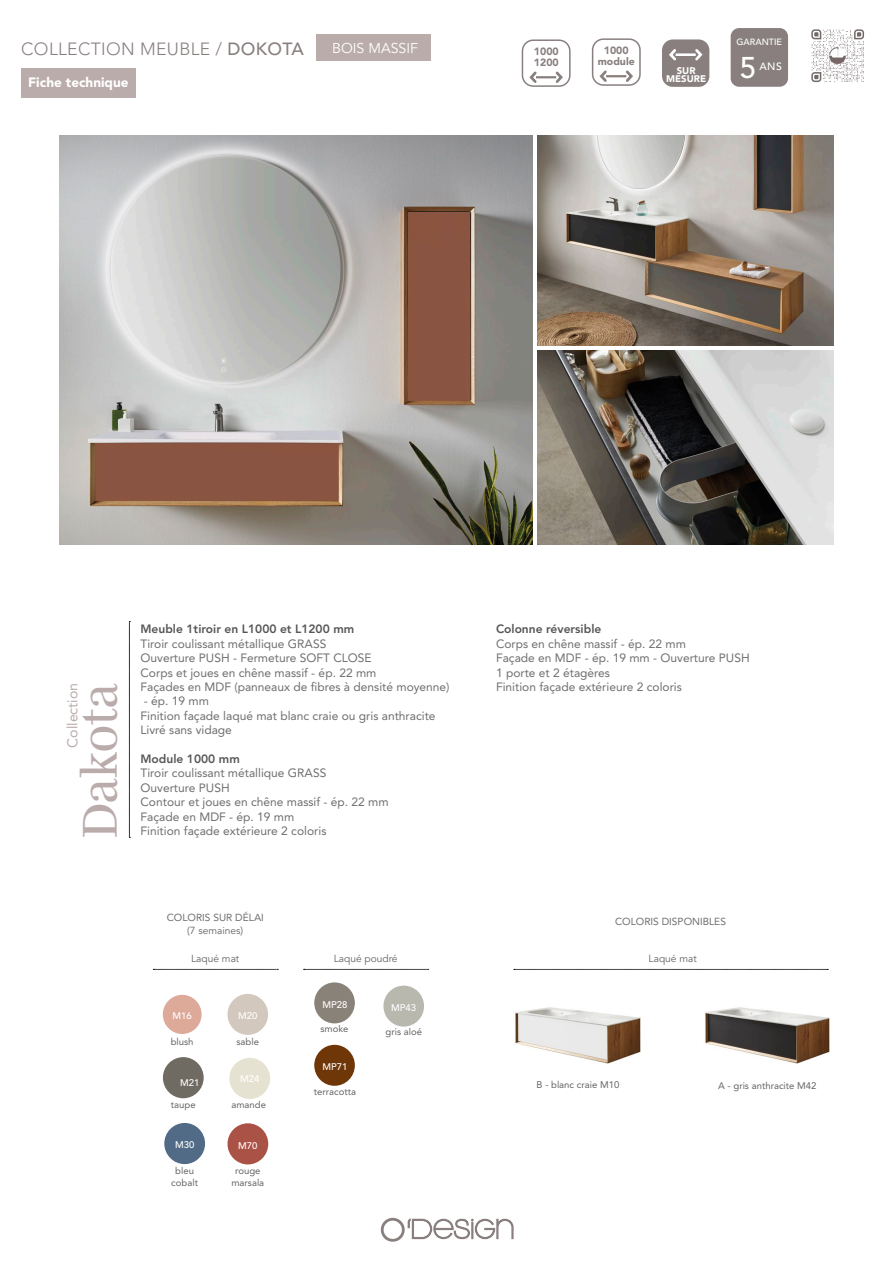
<style>
.page{position:relative;width:893px;height:1263px;background:#fff}
.page>*{position:absolute;margin:0;border:0;box-sizing:border-box;transform-origin:0 0}
.t1{font:49.95px "Mencken Std";letter-spacing:-.01em;color:#bbacac}
.t2{font:500 29.7px "Avenir";color:#fff}
.t3{font:300 17.55px "Avenir";letter-spacing:.02em;color:#897f7f}
.t4{font:14.25px "Avenir";color:#bbacac}
.t5{font:14.1px "Avenir";color:#fff}
.t6{font:900 13.5px "Avenir";color:#fff}
.t7{font:12px/14.4px "Avenir";color:#6e6e6e}
.t8{font:800 12px "Avenir";color:#565655}
.t9{font:900 10.5px/10.5px "Avenir";color:#897f7f}
.t10{font:500 10.5px "Avenir LT Std";color:#fff}
.t11{font:10.2px "Avenir";color:#636362}
.t12{font:10.2px "Avenir";color:#6e6e6e}
.t13{font:9.6px/11.6px "Avenir";color:#636362;text-align:center}
.t14{font:500 9.6px "Avenir";color:#fff}
.t15{font:900 9.6px/8.6px "Avenir";color:#fff;text-align:center}
.t16{font:500 9px "Avenir LT Std";color:#fff}
.s1{font-weight:500}
</style>
<div class="page">
<svg style="left:380px;top:1217px;width:134px;height:25px"></svg>
<div style="left:21px;top:69px;width:115px;height:29px;background:#bbacac"></div>
<div style="left:731px;top:28px;width:57px;height:59px;background:#897f7f;border-radius:9px"></div>
<img style="left:60px;top:135px;width:473px;height:410px">
<img style="left:537px;top:351px;width:296px;height:194px">
<img style="left:537px;top:135px;width:296px;height:210px">
<svg style="left:129px;top:621px;width:1px;height:217px"></svg>
<svg style="left:514px;top:969px;width:314px;height:1px"></svg>
<svg style="left:553px;top:71px;width:12px;height:13px"></svg>
<hr style="left:536px;top:76px;width:20px;height:2px;background:#897f7f">
<svg style="left:527px;top:71px;width:12px;height:13px"></svg>
<div style="left:522px;top:39px;width:49px;height:48px;border:2px solid #897f7f;border-radius:11px"></div>
<div style="left:662px;top:39px;width:47px;height:48px;background:#897f7f;border-radius:11px"></div>
<svg style="left:695px;top:49px;width:8px;height:12px"></svg>
<hr style="left:675px;top:53px;width:21px;height:3px;background:#fff">
<svg style="left:669px;top:49px;width:10px;height:12px"></svg>
<svg style="left:623px;top:70px;width:12px;height:13px"></svg>
<hr style="left:606px;top:75px;width:20px;height:2px;background:#897f7f">
<svg style="left:597px;top:70px;width:12px;height:13px"></svg>
<div style="left:592px;top:38px;width:49px;height:48px;border:2px solid #897f7f;border-radius:11px"></div>
<img style="left:515px;top:1007px;width:126px;height:57px">
<img style="left:705px;top:1007px;width:125px;height:57px">
<div style="left:161px;top:993px;width:42px;height:43px;background:#ddaa9a;border-radius:50%"></div>
<div style="left:159px;top:991px;width:46px;height:47px;border:4px solid #fff;border-radius:50%"></div>
<svg style="left:304px;top:969px;width:124px;height:1px"></svg>
<div style="left:226px;top:993px;width:43px;height:43px;background:#d2c8bd;border-radius:50%"></div>
<div style="left:225px;top:992px;width:45px;height:45px;border:2px solid #fff;border-radius:50%"></div>
<div style="left:162px;top:1056px;width:43px;height:43px;background:#6f6a62;border-radius:50%"></div>
<div style="left:161px;top:1055px;width:45px;height:45px;border:2px solid #fff;border-radius:50%"></div>
<div style="left:163px;top:1122px;width:43px;height:43px;background:#516b87;border-radius:50%"></div>
<div style="left:162px;top:1121px;width:45px;height:45px;border:2px solid #fff;border-radius:50%"></div>
<div style="left:227px;top:1122px;width:42px;height:43px;background:#ab5247;border-radius:50%"></div>
<div style="left:226px;top:1121px;width:44px;height:45px;border:2px solid #fff;border-radius:50%"></div>
<div style="left:313px;top:1044px;width:43px;height:43px;background:#6f3707;border-radius:50%"></div>
<div style="left:312px;top:1043px;width:45px;height:45px;border:2px solid #fff;border-radius:50%"></div>
<div style="left:228px;top:1057px;width:43px;height:43px;background:#e6e2d2;border-radius:50%"></div>
<div style="left:227px;top:1056px;width:45px;height:45px;border:2px solid #fff;border-radius:50%"></div>
<div style="left:382px;top:984px;width:43px;height:43px;background:#b8b8af;border-radius:50%"></div>
<div style="left:381px;top:983px;width:45px;height:45px;border:2px solid #fff;border-radius:50%"></div>
<div style="left:313px;top:981px;width:43px;height:43px;background:#898278;border-radius:50%"></div>
<div style="left:312px;top:980px;width:45px;height:45px;border:2px solid #fff;border-radius:50%"></div>
<svg style="left:153px;top:969px;width:125px;height:1px"></svg>
<svg style="left:811px;top:29px;width:53px;height:53px"></svg>
<img style="left:830px;top:48px;width:15px;height:16px">
<div style="left:316px;top:34px;width:114px;height:27px;background:#bbacac"></div>
<h3 class="t3" style="left:21px;top:39px;width:284px">COLLECTION MEUBLE / <span class="s1">DOKOTA</span></h3>
<p class="t6" style="left:28px;top:70px;width:102px">Fiche technique</p>
<p class="t5" style="left:332px;top:40px;width:87px">BOIS MASSIF</p>
<p class="t9" style="left:534px;top:46px;width:26px">1000<br>1200</p>
<p class="t9" style="left:598px;top:45px;width:38px;text-align:center">1000 module</p>
<p class="t15" style="left:666px;top:66px;width:41px">SUR<br>MESURE</p>
<p class="t16" style="left:737px;top:37px;width:47px">GARANTIE</p>
<h2 class="t2" style="left:740px;top:42px;width:18px">5</h2>
<p class="t10" style="left:759px;top:60px;width:24px">ANS</p>
<p class="t4" style="left:61px;top:748px;width:66px;rotate:-90deg">Collection</p>
<h1 class="t1" style="left:71px;top:837px;width:156px;rotate:-90deg">Dakota</h1>
<p class="t8" style="left:141px;top:620px;width:215px">Meuble 1tiroir en L1000 et L1200 mm</p>
<p class="t7" style="left:141px;top:636px;width:311px">Tiroir coulissant métallique GRASS<br>Ouverture PUSH - Fermeture SOFT CLOSE<br>Corps et joues en chêne massif - ép. 22 mm<br>Façades en MDF (panneaux de fibres à densité moyenne)</p>
<p class="t7" style="left:141px;top:694px;width:297px">- ép. 19 mm<br>Finition façade laqué mat blanc craie ou gris anthracite<br>Livré sans vidage</p>
<p class="t8" style="left:141px;top:749px;width:101px">Module 1000 mm</p>
<p class="t7" style="left:141px;top:766px;width:250px">Tiroir coulissant métallique GRASS<br>Ouverture PUSH<br>Contour et joues en chêne massif - ép. 22 mm<br>Façade en MDF - ép. 19 mm<br>Finition façade extérieure 2 coloris</p>
<p class="t12" style="left:167px;top:909px;width:99px">COLORIS SUR DÉLAI</p>
<p class="t11" style="left:187px;top:924px;width:57px">(7 semaines)</p>
<p class="t11" style="left:191px;top:952px;width:50px">Laqué mat</p>
<p class="t14" style="left:173px;top:1007px;width:21px">M16</p>
<p class="t14" style="left:238px;top:1007px;width:21px">M20</p>
<p class="t13" style="left:171px;top:1035px;width:24px">blush</p>
<p class="t13" style="left:237px;top:1035px;width:24px">sable</p>
<p class="t14" style="left:180px;top:1074px;width:21px">M21</p>
<p class="t14" style="left:240px;top:1071px;width:21px">M24</p>
<p class="t13" style="left:171px;top:1098px;width:26px">taupe</p>
<p class="t13" style="left:231px;top:1099px;width:36px">amande</p>
<p class="t14" style="left:175px;top:1137px;width:21px">M30</p>
<p class="t14" style="left:238px;top:1137px;width:21px">M70</p>
<p class="t13" style="left:171px;top:1165px;width:28px">bleu cobalt</p>
<p class="t13" style="left:231px;top:1165px;width:34px">rouge marsala</p>
<p class="t11" style="left:334px;top:952px;width:65px">Laqué poudré</p>
<p class="t14" style="left:322px;top:996px;width:26px">MP28</p>
<p class="t13" style="left:321px;top:1023px;width:29px">smoke</p>
<p class="t14" style="left:322px;top:1058px;width:26px">MP71</p>
<p class="t13" style="left:314px;top:1086px;width:44px">terracotta</p>
<p class="t14" style="left:391px;top:999px;width:26px">MP43</p>
<p class="t13" style="left:385px;top:1026px;width:38px">gris aloé</p>
<p class="t8" style="left:496px;top:620px;width:107px">Colonne réversible</p>
<p class="t7" style="left:496px;top:636px;width:255px">Corps en chêne massif - ép. 22 mm<br>Façade en MDF - ép. 19 mm - Ouverture PUSH<br>1 porte et 2 étagères<br>Finition façade extérieure 2 coloris</p>
<p class="t12" style="left:615px;top:913px;width:112px">COLORIS DISPONIBLES</p>
<p class="t11" style="left:649px;top:952px;width:50px">Laqué mat</p>
<p class="t13" style="left:537px;top:1078px;width:84px">B - blanc craie M10</p>
<p class="t13" style="left:718px;top:1079px;width:100px">A - gris anthracite M42</p>
</div>
